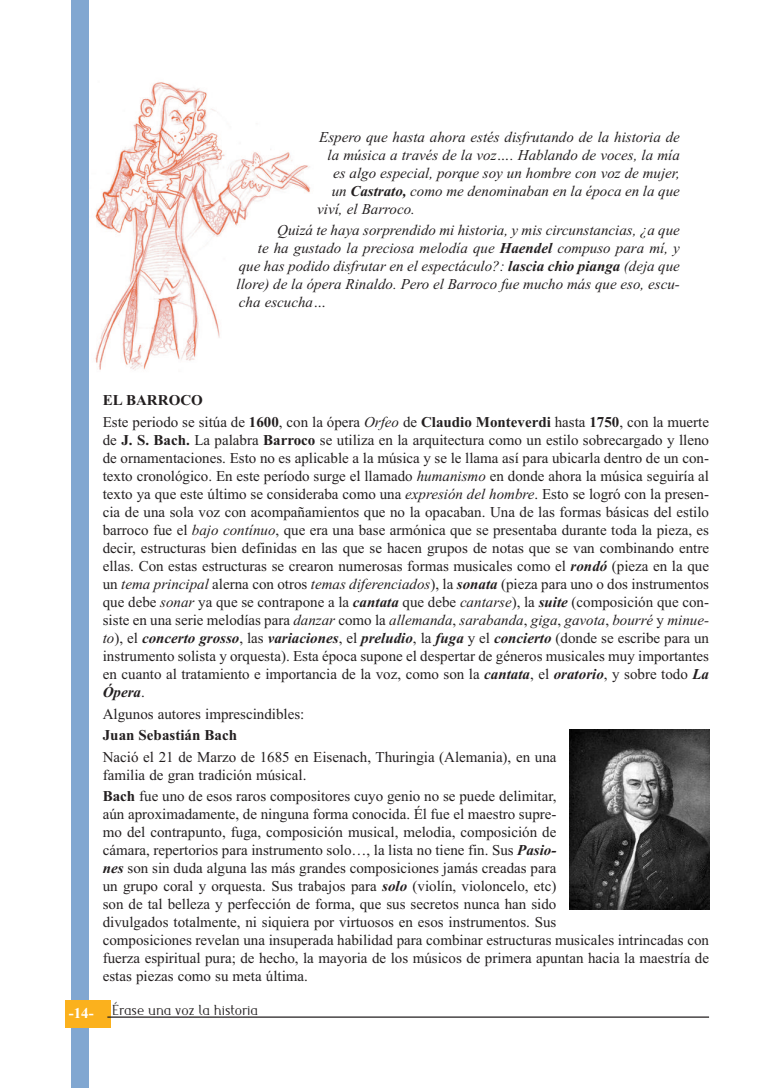
<style>
.page{position:relative;width:780px;height:1088px;background:#fff}
.page>*{position:absolute;margin:0;border:0;box-sizing:border-box;transform-origin:0 0}
.t1{font:15px/18px "Times New Roman";color:#231f20}
.t2{font:italic 15px "Times New Roman";color:#231f20}
.t3{font:300 15px "Maverick";color:#231f20}
.t4{font:700 15px "Times New Roman";color:#231f20}
.s1{font-weight:700}
.s2{font-style:italic}
.s3{font-weight:700;font-style:italic}
.s4{font-family:"Times New Roman";font-weight:700;color:#fff}
</style>
<div class="page">
<img style="left:95px;top:82px;width:215px;height:288px">
<div style="left:71px;top:0;width:18px;height:1088px;background:#81a7d1"></div>
<div style="left:65px;top:1000px;width:46px;height:28px;background:#fbb11d"></div>
<hr style="left:107px;top:1016px;width:602px;height:2px;background:#231f20">
<img style="left:569px;top:730px;width:140px;height:179px">
<p class="t2" style="left:319px;top:126px;width:362px">Espero que hasta ahora estés disfrutando de la historia de</p>
<p class="t2" style="left:327px;top:144px;width:354px">la música a través de la voz…. Hablando de voces, la mía</p>
<p class="t2" style="left:333px;top:162px;width:348px">es algo especial, porque soy un hombre con voz de mujer,</p>
<p class="t2" style="left:332px;top:180px;width:349px">un <span class="s1">Castrato,</span> como me denominaban en la época en la que</p>
<p class="t2" style="left:317px;top:198px;width:99px">viví, el Barroco.</p>
<p class="t2" style="left:277px;top:220px;width:404px">Quizá te haya sorprendido mi historia, y mis circunstancias, ¿a que</p>
<p class="t2" style="left:258px;top:238px;width:423px">te ha gustado la preciosa melodía que <span class="s1">Haendel</span> compuso para mí, y</p>
<p class="t2" style="left:239px;top:256px;width:442px">que has podido disfrutar en el espectáculo?: <span class="s1">lascia chio pianga</span> (deja que</p>
<p class="t2" style="left:237px;top:274px;width:444px">llore) de la ópera Rinaldo. Pero el Barroco fue mucho más que eso, escu-</p>
<p class="t2" style="left:239px;top:292px;width:89px">cha escucha…</p>
<p class="t1" style="left:103px;top:389px;width:607px;line-height:21.5px"><span class="s1">EL BARROCO<br></span>Este periodo se sitúa de <span class="s1">1600</span>, con la ópera <span class="s2">Orfeo</span> de <span class="s1">Claudio Monteverdi</span> hasta <span class="s1">1750</span>, con la muerte</p>
<p class="t1" style="left:103px;top:431px;width:607px;text-align:justify">de <span class="s1">J. S. Bach.</span> La palabra <span class="s1">Barroco</span> se utiliza en la arquitectura como un estilo sobrecargado y lleno de ornamentaciones. Esto no es aplicable a la música y se le llama así para ubicarla dentro de un con&shy;texto cronológico. En este período surge el llamado <span class="s2">humanismo</span> en donde ahora la música seguiría al texto ya que este último se consideraba como una <span class="s2">expresión del hombre</span>. Esto se logró con la presen&shy;cia de una sola voz con acompañamientos que no la opacaban. Una de las formas básicas del estilo barroco fue el <span class="s2">bajo contínuo</span>, que era una base armónica que se presentaba durante toda la pieza, es decir, estructuras bien definidas en las que se hacen grupos de notas que se van combinando entre ellas. Con estas estructuras se crearon numerosas formas musicales como el <span class="s3">rondó</span> (pieza en la que un <span class="s2">tema principal</span> alerna con otros <span class="s2">temas diferenciados</span>), la <span class="s3">sonata</span> (pieza para uno o dos instrumentos que debe <span class="s2">sonar</span> ya que se contrapone a la <span class="s3">cantata</span> que debe <span class="s2">cantarse</span>), la <span class="s3">suite</span> (composición que con&shy;siste en una serie melodías para <span class="s2">danzar</span> como la <span class="s2">allemanda</span>, <span class="s2">sarabanda</span>, <span class="s2">giga</span>, <span class="s2">gavota</span>, <span class="s2">bourré</span> y <span class="s2">minue&shy;to</span>), el <span class="s3">concerto grosso</span>, las <span class="s3">variaciones</span>, el <span class="s3">preludio</span>, la <span class="s3">fuga</span> y el <span class="s3">concierto</span> (donde se escribe para un instrumento solista y orquesta). Esta época supone el despertar de géneros musicales muy importantes en cuanto al tratamiento e importancia de la voz, como son la <span class="s3">cantata</span>, el <span class="s3">oratorio</span>, y sobre todo <span class="s3">La Ópera</span>.</p>
<p class="t1" style="left:103px;top:704px;width:203px">Algunos autores imprescindibles:</p>
<p class="t4" style="left:103px;top:725px;width:136px">Juan Sebastián Bach</p>
<p class="t1" style="left:103px;top:747px;width:455px">Nació el 21 de Marzo de 1685 en Eisenach, Thuringia (Alemania), en una familia de gran tradición músical.</p>
<p class="t1" style="left:103px;top:787px;width:607px"><span class="s1">Bach</span> fue uno de esos raros compositores cuyo genio no se puede delimitar,<br>aún aproximadamente, de ninguna forma conocida. Él fue el maestro supre-<br>mo del contrapunto, fuga, composición musical, melodia, composición de<br>cámara, repertorios para instrumento solo…, la lista no tiene fin. Sus <span class="s3">Pasio-<br>nes</span> son sin duda alguna las más grandes composiciones jamás creadas para<br>un grupo coral y orquesta. Sus trabajos para <span class="s3">solo</span> (violín, violoncelo, etc)<br>son de tal belleza y perfección de forma, que sus secretos nunca han sido<br>divulgados totalmente, ni siquiera por virtuosos en esos instrumentos. Sus<br>composiciones revelan una insuperada habilidad para combinar estructuras musicales intrincadas con fuerza espiritual pura; de hecho, la mayoria de los músicos de primera apuntan hacia la maestría de estas piezas como su meta última.</p>
<p class="t3" style="left:69px;top:1001px;width:190px"><span class="s4">-14-</span> Érase una voz la historia</p>
</div>
